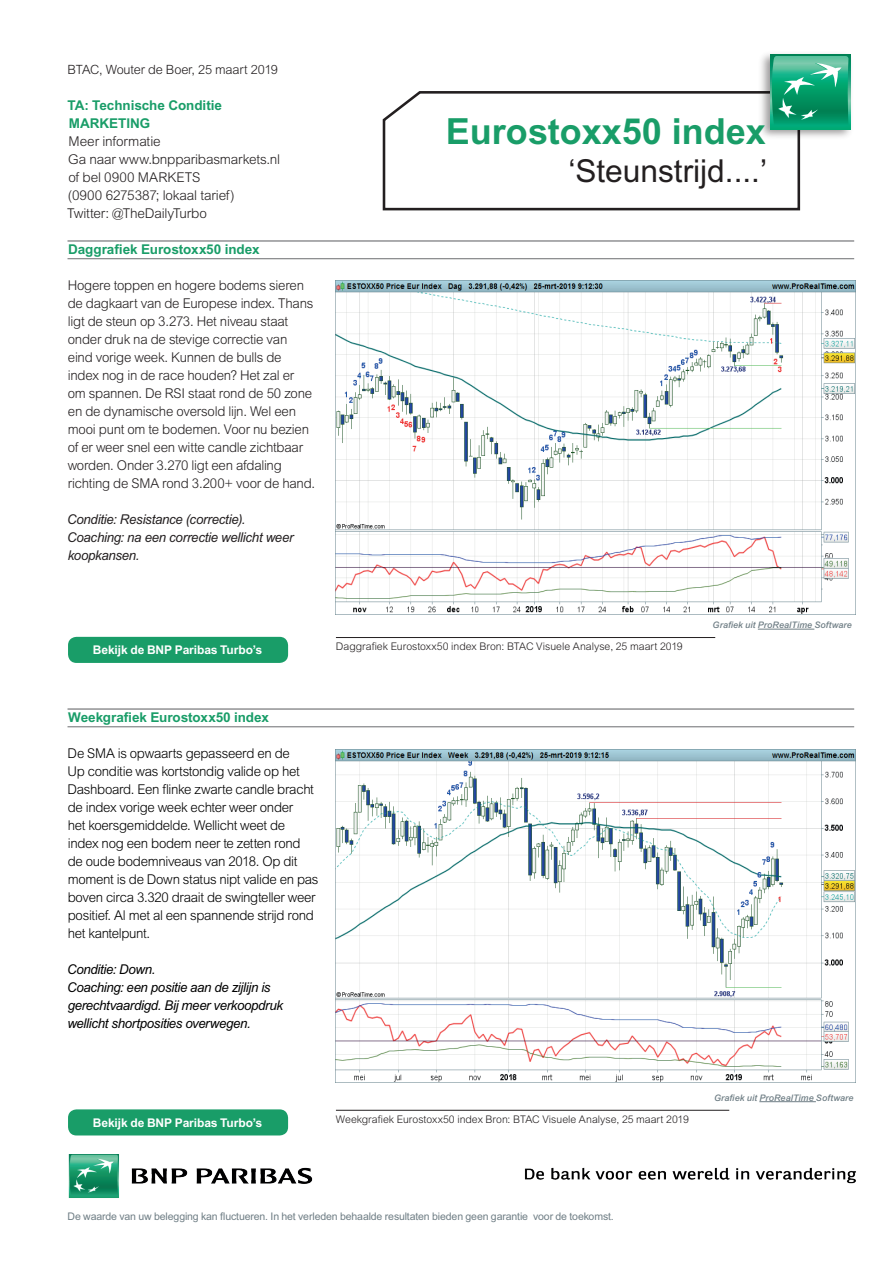
<style>
.page{position:relative;width:893px;height:1263px;background:#fff}
.page>*{position:absolute;margin:0;border:0;box-sizing:border-box;transform-origin:0 0}
.t1{font:700 36px "Arial MT Std";color:#199d68}
.t2{font:31.65px "Arial MT Std";color:#231f20}
.t3{font:300 13.5px/18px "Arial MT Std";letter-spacing:-.02em;color:#231f20}
.t4{font:300 13.5px/18px "Arial MT Std";letter-spacing:-.025em;color:#000001}
.t5{font:italic 13.5px/18px "Arial MT Std";letter-spacing:-.025em;color:#000001}
.t6{font:700 13.5px/18px "Arial MT Std";letter-spacing:-.005em;color:#199d68}
.t7{font:italic 13.5px/18px "Arial MT Std";letter-spacing:-.02em;color:#231f20}
.t8{font:300 12.75px "Arial MT Std";letter-spacing:-.01em;color:#231f20}
.t9{font:700 12px "Arial MT Std";letter-spacing:-.01em;color:#fff}
.t10{font:300 10.5px "Arial MT Std";color:#231f20}
.t11{font:10.5px "Arial MT Std";letter-spacing:-.01em;color:#6f7e85}
.t12{font:italic 500 9px "Arial MT Std";letter-spacing:.01em;color:#6f7e85}
</style>
<div class="page">
<hr style="left:68px;top:240px;width:786px;height:2px;background:#6c6d70">
<hr style="left:68px;top:258px;width:786px;height:1px;background:#6c6d70">
<hr style="left:68px;top:708px;width:786px;height:2px;background:#6c6d70">
<hr style="left:68px;top:726px;width:786px;height:1px;background:#6c6d70">
<img style="left:336px;top:281px;width:519px;height:333px">
<img style="left:336px;top:749px;width:519px;height:334px">
<hr style="left:336px;top:637px;width:379px;height:1px;background:#231f20">
<hr style="left:336px;top:1110px;width:393px;height:1px;background:#231f20">
<div style="left:68px;top:637px;width:220px;height:26px;background:#199d68;border-radius:9px"></div>
<div style="left:68px;top:1109px;width:220px;height:26px;background:#199d68;border-radius:9px"></div>
<svg style="left:382px;top:91px;width:419px;height:120px"></svg>
<img style="left:756px;top:54px;width:95px;height:89px">
<svg style="left:770px;top:55px;width:80px;height:74px"></svg>
<svg style="left:772px;top:56px;width:76px;height:71px;background:#2cab82"></svg>
<hr style="left:759px;top:1101px;width:57px;height:1px;background:#6f7e85">
<hr style="left:758px;top:629px;width:56px;height:1px;background:#6f7e85">
<img style="left:525px;top:1167px;width:331px;height:17px">
<img style="left:68px;top:1154px;width:245px;height:44px">
<p class="t8" style="left:68px;top:62px;width:212px">BTAC, Wouter de Boer, 25 maart 2019</p>
<p class="t6" style="left:68px;top:96px;width:156px">TA: Technische Conditie<br>MARKETING</p>
<p class="t3" style="left:67px;top:133px;width:214px">Meer informatie<br>Ga naar www.bnpparibasmarkets.nl of bel 0900 MARKETS<br>(0900 6275387; lokaal tarief)<br>Twitter: @TheDailyTurbo</p>
<p class="t6" style="left:68px;top:240px;width:193px">Daggrafiek Eurostoxx50 index</p>
<p class="t3" style="left:68px;top:277px;width:249px">Hogere toppen en hogere bodems sieren de dagkaart van de Europese index. Thans ligt de steun op 3.273. Het niveau staat onder druk na de stevige correctie van eind vorige week. Kunnen de bulls de index nog in de race houden? Het zal er om spannen. De RSI staat rond de 50 zone en de dynamische oversold lijn. Wel een mooi punt om te bodemen. Voor nu bezien of er weer snel een witte candle zichtbaar worden. Onder 3.270 ligt een afdaling richting de SMA rond 3.200+ voor de hand.</p>
<p class="t7" style="left:67px;top:510px;width:228px">Conditie: Resistance (correctie).<br>Coaching: na een correctie wellicht weer koopkansen.</p>
<h1 class="t1" style="left:446px;top:110px;width:322px">Eurostoxx50 index</h1>
<h2 class="t2" style="left:568px;top:152px;width:200px">‘Steunstrijd....’</h2>
<p class="t9" style="left:93px;top:643px;width:171px">Bekijk de BNP Paribas Turbo’s</p>
<p class="t10" style="left:336px;top:641px;width:348px">Daggrafiek Eurostoxx50 index Bron: BTAC Visuele Analyse, 25 maart 2019</p>
<p class="t6" style="left:68px;top:708px;width:202px">Weekgrafiek Eurostoxx50 index</p>
<p class="t4" style="left:68px;top:745px;width:252px">De SMA is opwaarts gepasseerd en de<br>Up conditie was kortstondig valide op het Dashboard. Een flinke zwarte candle bracht de index vorige week echter weer onder<br>het koersgemiddelde. Wellicht weet de index nog een bodem neer te zetten rond de oude bodemniveaus van 2018. Op dit moment is de Down status nipt valide en pas boven circa 3.320 draait de swingteller weer positief. Al met al een spannende strijd rond het kantelpunt.</p>
<p class="t5" style="left:67px;top:960px;width:218px">Conditie: Down.<br>Coaching: een positie aan de zijlijn is gerechtvaardigd. Bij meer verkoopdruk wellicht shortposities overwegen.</p>
<p class="t12" style="left:713px;top:620px;width:141px">Grafiek uit ProRealTime Software</p>
<p class="t9" style="left:93px;top:1116px;width:171px">Bekijk de BNP Paribas Turbo’s</p>
<p class="t10" style="left:336px;top:1113px;width:354px">Weekgrafiek Eurostoxx50 index Bron: BTAC Visuele Analyse, 25 maart 2019</p>
<p class="t12" style="left:714px;top:1092px;width:141px">Grafiek uit ProRealTime Software</p>
<p class="t11" style="left:68px;top:1211px;width:548px">De waarde van uw belegging kan fluctueren. In het verleden behaalde resultaten bieden geen garantie voor de toekomst.</p>
</div>
